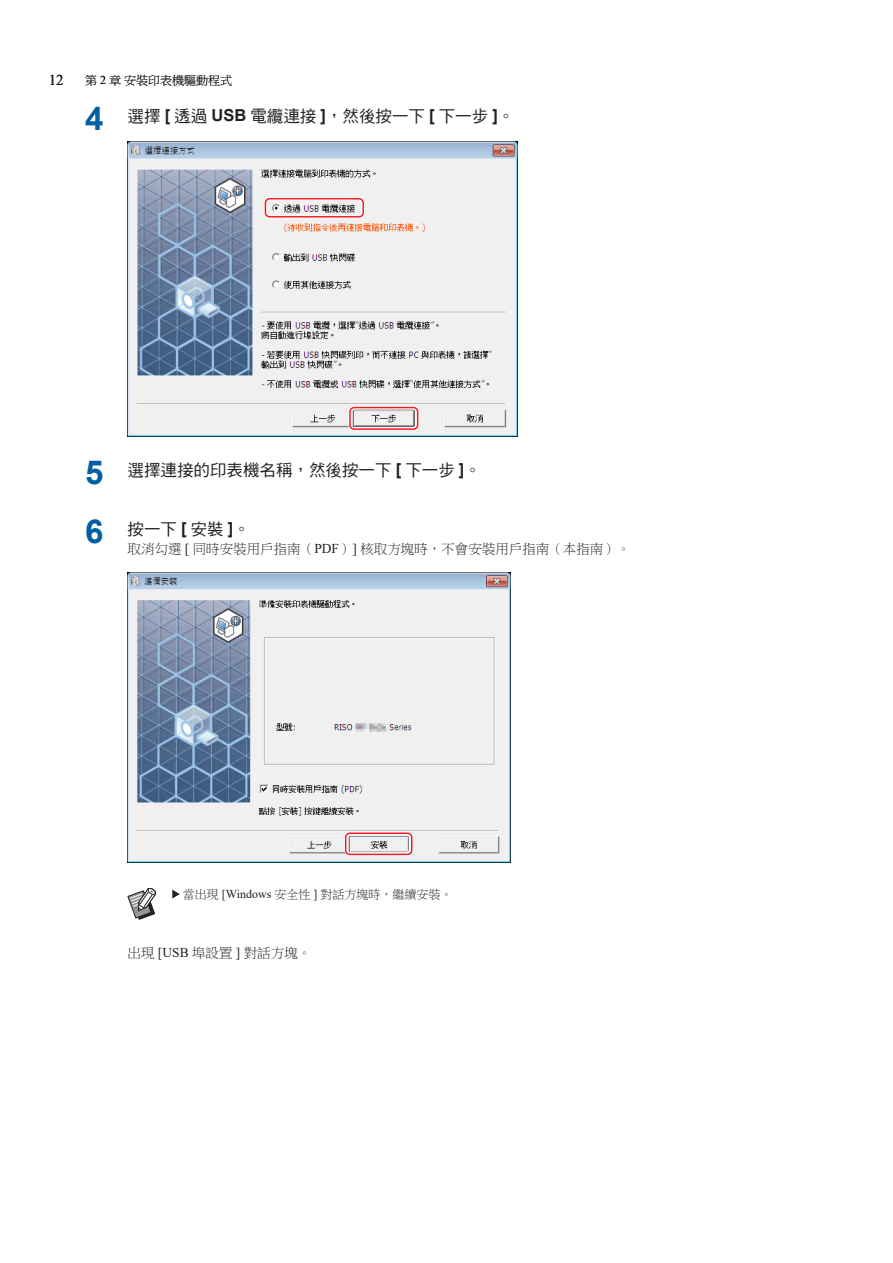
<style>
.page{position:relative;width:893px;height:1263px;background:#fff}
.page>*{position:absolute;margin:0;border:0;box-sizing:border-box;transform-origin:0 0}
.t1{font:16.5px "DF Hei Md HKSCS U";color:#231f20}
.t2{font:15px "Times New Roman";color:#231f20}
.t3{font:13.5px "DF Ming Lt HKSCS U";color:#231f20}
.t4{font:12px "DF Ming Lt HKSCS U";color:#231f20}
.s1{font-family:"Times New Roman"}
.s2{font-family:"Arial";font-weight:700;font-size:33px;color:#0160a1}
.s3{font-family:"Arial";font-weight:700}
</style>
<div class="page">
<img style="left:128px;top:141px;width:389px;height:296px">
<div style="left:348px;top:406px;width:70px;height:24px;border:3px solid #fff;border-radius:4px"></div>
<div style="left:349px;top:407px;width:69px;height:23px;border:2px solid #ee1d23;border-radius:4px"></div>
<div style="left:264px;top:197px;width:101px;height:21px;border:3px solid #fff;border-radius:4px"></div>
<div style="left:265px;top:198px;width:99px;height:20px;border:2px solid #ee1d23;border-radius:4px"></div>
<img style="left:128px;top:572px;width:382px;height:290px">
<div style="left:344px;top:832px;width:68px;height:23px;border:3px solid #fff;border-radius:4px"></div>
<div style="left:345px;top:832px;width:67px;height:23px;border:2px solid #ee1d23;border-radius:4px"></div>
<svg style="left:128px;top:888px;width:28px;height:32px"></svg>
<p class="t2" style="left:49px;top:70px;width:16px">12</p>
<p class="t4" style="left:85px;top:74px;width:148px">第 <span class="s1">2</span> 章安裝印表機驅動程式</p>
<p class="t1" style="left:85px;top:108px;width:431px"><span class="s2">4</span> 選擇 <span class="s3">[</span> 透過 <span class="s3">USB</span> 電纜連接 <span class="s3">]</span>，然後按一下 <span class="s3">[</span> 下一步 <span class="s3">]</span>。</p>
<p class="t1" style="left:85px;top:462px;width:397px"><span class="s2">5</span> 選擇連接的印表機名稱，然後按一下 <span class="s3">[</span> 下一步 <span class="s3">]</span>。</p>
<p class="t1" style="left:85px;top:521px;width:166px"><span class="s2">6</span> 按一下 <span class="s3">[</span> 安裝 <span class="s3">]</span>。</p>
<p class="t3" style="left:128px;top:542px;width:504px">取消勾選 <span class="s1">[</span> 同時安裝用戶指南（<span class="s1">PDF</span>）<span class="s1">]</span> 核取方塊時，不會安裝用戶指南（本指南）。</p>
<p class="t4" style="left:170px;top:888px;width:284px">★當出現 <span class="s1">[Windows</span> 安全性 <span class="s1">]</span> 對話方塊時，繼續安裝。</p>
<p class="t3" style="left:128px;top:947px;width:185px">出現 <span class="s1">[USB</span> 埠設置 <span class="s1">]</span> 對話方塊。</p>
</div>
